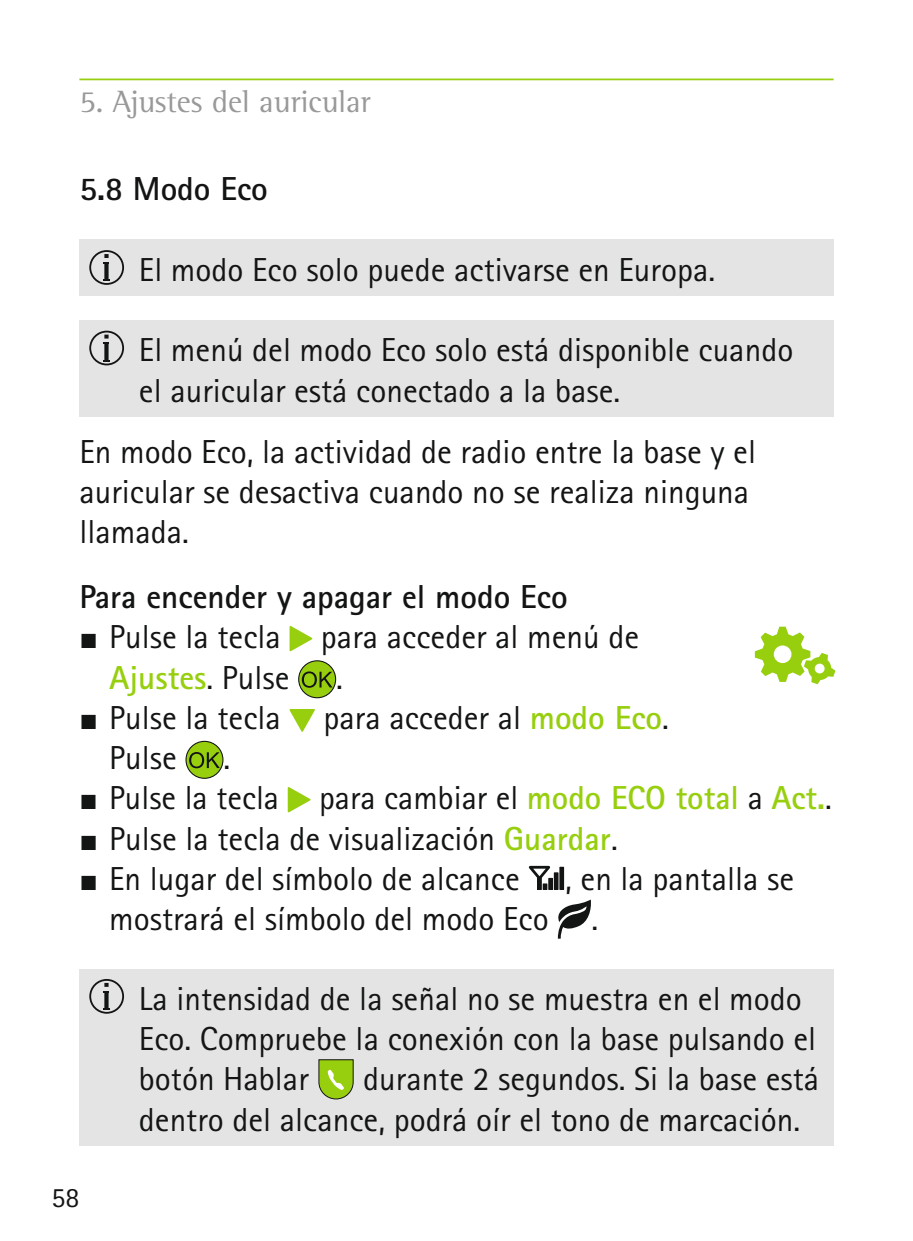
<style>
.page{position:relative;width:913px;height:1241px;background:#fff}
.page>*{position:absolute;margin:0;border:0;box-sizing:border-box;transform-origin:0 0}
.t1{font:33.25px/40.2px "Rotis Sans Serif Pro";color:#131414}
.t2{font:700 33.25px "Rotis Sans Serif Pro";color:#131414}
.t3{font:700 33.25px "Rotis Sans Serif Pro";color:#97cf0f}
.t4{font:31.5px "Rotis Semi Serif Pro";color:#99999a}
.t5{font:28px "Rotis Sans Serif Pro";color:#131414}
.s1{font-family:"Phonak Pi"}
.s2{font-weight:400;color:#131414}
.s3{font-weight:700;color:#97cf0f}
</style>
<div class="page">
<svg style="left:755px;top:626px;width:80px;height:58px"></svg>
<hr style="left:79px;top:78px;width:754px;height:2px;background:#97cf0f">
<div style="left:79px;top:239px;width:754px;height:57px;background:#e4e4e5"></div>
<svg style="left:89px;top:250px;width:35px;height:35px"></svg>
<div style="left:79px;top:319px;width:754px;height:97px;background:#e4e4e5"></div>
<svg style="left:89px;top:330px;width:35px;height:35px"></svg>
<svg style="left:289px;top:626px;width:23px;height:25px"></svg>
<svg style="left:299px;top:660px;width:37px;height:37px"></svg>
<div style="left:298px;top:660px;width:38px;height:38px;border:1px solid #131414;border-radius:50%"></div>
<svg style="left:302px;top:671px;width:30px;height:16px"></svg>
<svg style="left:289px;top:709px;width:26px;height:22px"></svg>
<svg style="left:186px;top:741px;width:37px;height:37px"></svg>
<div style="left:185px;top:740px;width:38px;height:38px;border:1px solid #131414;border-radius:50%"></div>
<svg style="left:189px;top:752px;width:31px;height:16px"></svg>
<svg style="left:288px;top:787px;width:22px;height:25px"></svg>
<svg style="left:529px;top:865px;width:22px;height:24px"></svg>
<div style="left:548px;top:877px;width:5px;height:12px;border:1px solid #131414"></div>
<div style="left:554px;top:872px;width:4px;height:17px;border:1px solid #131414"></div>
<hr style="left:560px;top:867px;width:3px;height:22px;background:#131414">
<div style="left:559px;top:866px;width:5px;height:23px;border:1px solid #131414"></div>
<svg style="left:557px;top:899px;width:34px;height:39px"></svg>
<div style="left:79px;top:968px;width:754px;height:177px;background:#e4e4e5"></div>
<svg style="left:89px;top:979px;width:35px;height:34px"></svg>
<svg style="left:319px;top:1059px;width:34px;height:39px"></svg>
<p class="t4" style="left:79px;top:83px;width:293px">5. Ajustes del auricular</p>
<p class="t2" style="left:79px;top:168px;width:190px">5.8 Modo Eco</p>
<p class="t1" style="left:139px;top:250px;width:578px">El modo Eco solo puede activarse en Europa.</p>
<p class="t1" style="left:139px;top:330px;width:656px">El menú del modo Eco solo está disponible cuando el auricular está conectado a la base.</p>
<p class="t1" style="left:79px;top:431px;width:678px">En modo Eco, la actividad de radio entre la base y el auricular se desactiva cuando no se realiza ninguna llamada.</p>
<p class="t2" style="left:79px;top:575px;width:490px">Para encender y apagar el modo Eco</p>
<p class="t1" style="left:79px;top:617px;width:561px"><span class="s1">S</span> Pulse la tecla para acceder al menú de</p>
<p class="t3" style="left:109px;top:656px;width:182px">Ajustes<span class="s2">. Pulse</span></p>
<p class="t1" style="left:336px;top:657px;width:8px">.</p>
<p class="t1" style="left:79px;top:697px;width:203px"><span class="s1">S</span> Pulse la tecla</p>
<p class="t1" style="left:323px;top:697px;width:347px">para acceder al <span class="s3">modo Eco</span>.</p>
<p class="t1" style="left:109px;top:738px;width:69px">Pulse</p>
<p class="t1" style="left:79px;top:738px;width:754px;text-indent:144px">.<br><span class="s1">S</span> Pulse la tecla para cambiar el <span class="s3">modo ECO total</span> a <span class="s3">Act.</span>.<br><span class="s1">S</span> Pulse la tecla de visualización <span class="s3">Guardar</span>.<br><span class="s1">S</span> En lugar del símbolo de alcance</p>
<p class="t1" style="left:565px;top:858px;width:230px">, en la pantalla se</p>
<p class="t1" style="left:109px;top:899px;width:441px">mostrará el símbolo del modo Eco</p>
<p class="t1" style="left:591px;top:899px;width:8px">.</p>
<p class="t5" style="left:51px;top:1180px;width:29px">58</p>
<p class="t1" style="left:139px;top:978px;width:679px">La intensidad de la señal no se muestra en el modo<br>Eco. Compruebe la conexión con la base pulsando el botón Hablar</p>
<p class="t1" style="left:139px;top:1058px;width:682px;text-indent:224px">durante 2 segundos. Si la base está dentro del alcance, podrá oír el tono de marcación.</p>
</div>
